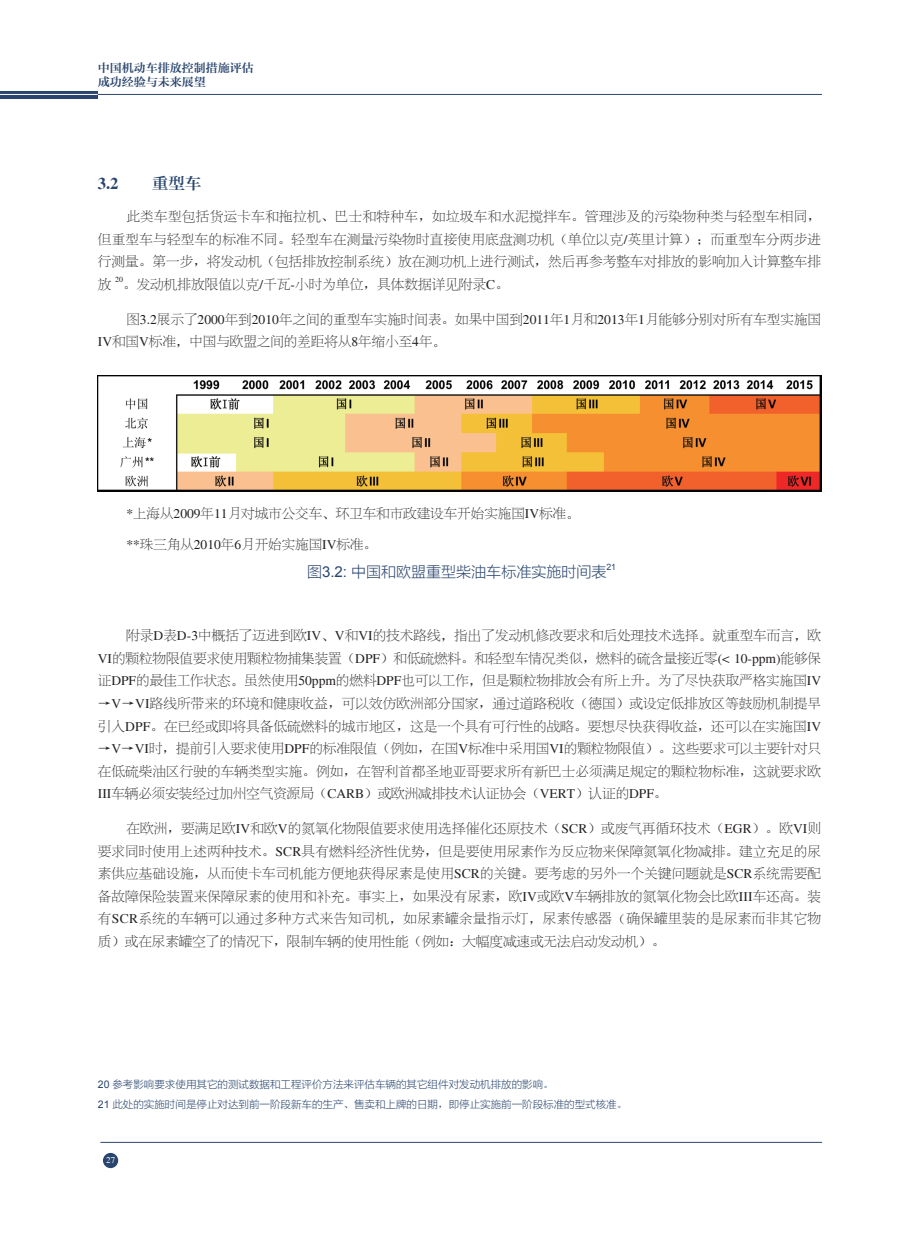
<style>
.page{position:relative;width:919px;height:1238px;background:#fff}
.page>*{position:absolute;margin:0;border:0;box-sizing:border-box;transform-origin:0 0}
.t1{font:700 16.5px "Times";color:#29456e}
.t2{font:16.5px "FZZYSK1 GBK1 0";color:#29456e}
.t3{font:15px "FZLTXHJW GB1 0";color:#29456e}
.t4{font:13.5px/22.5px "FZBSJW GB1 0";letter-spacing:.005em;color:#231f20;text-align:justify}
.t5{font:12px/14.4px "FZZYSK1 GBK1 0";color:#29456e}
.t6{font:10.5px/20.7px "FZLTXHJW GB1 0";color:#29456e}
.t7{font:9px "Times";color:#fff}
.t8{font:8.7px "Arial";color:#29456e}
.t9{font:7.8px "Times";color:#231f20}
.s1{font-family:"Sim Sun"}
.s2{font-family:"Times"}
.s3{font-family:"Arial"}
</style>
<div class="page">
<hr style="left:100px;top:1142px;width:721px;height:1px;background:#29456e">
<div style="left:0;top:91px;width:98px;height:7px;background:#29456e"></div>
<hr style="left:0;top:94px;width:98px;height:1px;background:#fff">
<hr style="left:98px;top:94px;width:723px;height:1px;background:#29456e">
<img style="left:98px;top:375px;width:723px;height:116px">
<div style="left:103px;top:1152px;width:15px;height:16px;background:#29456e;border-radius:50%"></div>
<p class="t5" style="left:98px;top:61px;width:157px">中国机动车排放控制措施评估成功经验与未来展望</p>
<p class="t1" style="left:98px;top:173px;width:22px">/+,</p>
<p class="t2" style="left:152px;top:174px;width:51px">重型车</p>
<p class="t4" style="left:98px;top:206px;width:724px;text-indent:28px">此类车型包括货运卡车和拖拉机<span class="s1">、</span>巴士和特种车<span class="s1">，</span>如垃圾车和水泥搅拌车<span class="s1">。</span>管理涉及的污染物种类与轻型车相同<span class="s1">，</span>但重型车与轻型车的标准不同<span class="s1">。</span>轻型车在测量污染物时直接使用底盘测功机<span class="s1">（</span>单位以克<span class="s2">J</span>英里计算<span class="s1">）；</span>而重型车分两步进行测量<span class="s1">。</span>第一步<span class="s1">，</span>将发动机<span class="s1">（</span>包括排放控制系统<span class="s1">）</span>放在测功机上进行测试<span class="s1">，</span>然后再参考整车对排放的影响加入计算整车排放</p>
<p class="t9" style="left:115px;top:275px;width:9px">!E</p>
<p class="t4" style="left:123px;top:273px;width:387px"><span class="s1">。</span>发动机排放限值以克<span class="s2">J</span>千瓦<span class="s2">B</span>小时为单位<span class="s1">，</span>具体数据详见附录<span class="s2">$</span><span class="s1">。</span></p>
<p class="t4" style="left:98px;top:308px;width:724px;text-indent:28px">图<span class="s2">"?!</span>展示了<span class="s2">!EEE</span>年到<span class="s2">!EDE</span>年之间的重型车实施时间表<span class="s1">。</span>如果中国到<span class="s2">!EDD</span>年<span class="s2">D</span>月和<span class="s2">!ED"</span>年<span class="s2">D</span>月能够分别对所有车型实施国<span class="s2">#O</span>和国<span class="s2">O</span>标准<span class="s1">，</span>中国与欧盟之间的差距将从<span class="s2">B</span>年缩小至<span class="s2">C</span>年<span class="s1">。</span></p>
<p class="t4" style="left:126px;top:503px;width:454px"><span class="s2">R</span>上海从<span class="s2">!EEC</span>年<span class="s2">DD</span>月对城市公交车<span class="s1">、</span>环卫车和市政建设车开始实施国<span class="s2">#O</span>标准<span class="s1">。</span></p>
<p class="t4" style="left:126px;top:533px;width:252px"><span class="s2">RR</span>珠三角从<span class="s2">!EDE</span>年<span class="s2">`</span>月开始实施国<span class="s2">#O</span>标准<span class="s1">。</span></p>
<p class="t3" style="left:307px;top:563px;width:301px">图<span class="s3">3.2:</span> 中国和欧盟重型柴油车标准实施时间表</p>
<p class="t8" style="left:606px;top:562px;width:11px">21</p>
<p class="t4" style="left:98px;top:625px;width:724px;text-indent:28px">附录<span class="s2">X</span>表<span class="s2">XB"</span>中概括了迈进到欧<span class="s2">#O</span><span class="s1">、</span><span class="s2">O</span>和<span class="s2">O#</span>的技术路线<span class="s1">，</span>指出了发动机修改要求和后处理技术选择<span class="s1">。</span>就重型车而言<span class="s1">，</span>欧<span class="s2">O#</span>的颗粒物限值要求使用颗粒物捕集装置<span class="s1">（</span><span class="s2">XSH</span><span class="s1">）</span>和低硫燃料<span class="s1">。</span>和轻型车情况类似<span class="s1">，</span>燃料的硫含量接近零<span class="s2">6S DEB5597</span>能够保证<span class="s2">XSH</span>的最佳工作状态<span class="s1">。</span>虽然使用<span class="s2">DE559</span>的燃料<span class="s2">XSH</span>也可以工作<span class="s1">，</span>但是颗粒物排放会有所上升<span class="s1">。</span>为了尽快获取严格实施国<span class="s2">#O</span></p>
<p class="t4" style="left:98px;top:692px;width:724px"><span class="s1">→</span><span class="s2">O</span><span class="s1">→</span><span class="s2">O#</span>路线所带来的环境和健康收益<span class="s1">，</span>可以效仿欧洲部分国家<span class="s1">，</span>通过道路税收<span class="s1">（</span>德国<span class="s1">）</span>或设定低排放区等鼓励机制提早引入<span class="s2">XSH</span><span class="s1">。</span>在已经或即将具备低硫燃料的城市地区<span class="s1">，</span>这是一个具有可行性的战略<span class="s1">。</span>要想尽快获得收益<span class="s1">，</span>还可以在实施国<span class="s2">#O</span></p>
<p class="t4" style="left:98px;top:737px;width:724px"><span class="s1">→</span><span class="s2">O</span><span class="s1">→</span><span class="s2">O#</span>时<span class="s1">，</span>提前引入要求使用<span class="s2">XSH</span>的标准限值<span class="s1">（</span>例如<span class="s1">，</span>在国<span class="s2">O</span>标准中采用国<span class="s2">O#</span>的颗粒物限值<span class="s1">）。</span>这些要求可以主要针对只在低硫柴油区行驶的车辆类型实施<span class="s1">。</span>例如<span class="s1">，</span>在智利首都圣地亚哥要求所有新巴士必须满足规定的颗粒物标准<span class="s1">，</span>这就要求欧<span class="s2">###</span>车辆必须安装经过加州空气资源局<span class="s1">（</span><span class="s2">$VUE</span><span class="s1">）</span>或欧洲减排技术认证协会<span class="s1">（</span><span class="s2">ORU%</span><span class="s1">）</span>认证的<span class="s2">XSH</span><span class="s1">。</span></p>
<p class="t4" style="left:98px;top:817px;width:724px;text-indent:28px">在欧洲<span class="s1">，</span>要满足欧<span class="s2">#O</span>和欧<span class="s2">O</span>的氮氧化物限值要求使用选择催化还原技术<span class="s1">（</span><span class="s2">G$U</span><span class="s1">）</span>或废气再循环技术<span class="s1">（</span><span class="s2">RYU</span><span class="s1">）。</span>欧<span class="s2">O#</span>则要求同时使用上述两种技术<span class="s1">。</span><span class="s2">G$U</span>具有燃料经济性优势<span class="s1">，</span>但是要使用尿素作为反应物来保障氮氧化物减排<span class="s1">。</span>建立充足的尿素供应基础设施<span class="s1">，</span>从而使卡车司机能方便地获得尿素是使用<span class="s2">G$U</span>的关键<span class="s1">。</span>要考虑的另外一个关键问题就是<span class="s2">G$U</span>系统需要配备故障保险装置来保障尿素的使用和补充<span class="s1">。</span>事实上<span class="s1">，</span>如果没有尿素<span class="s1">，</span>欧<span class="s2">#O</span>或欧<span class="s2">O</span>车辆排放的氮氧化物会比欧<span class="s2">###</span>车还高<span class="s1">。</span>装有<span class="s2">G$U</span>系统的车辆可以通过多种方式来告知司机<span class="s1">，</span>如尿素罐余量指示灯<span class="s1">，</span>尿素传感器<span class="s1">（</span>确保罐里装的是尿素而非其它物质<span class="s1">）</span>或在尿素罐空了的情况下<span class="s1">，</span>限制车辆的使用性能<span class="s1">（</span>例如<span class="s1">：</span>大幅度减速或无法启动发动机<span class="s1">）。</span></p>
<p class="t6" style="left:98px;top:1073px;width:531px"><span class="s3">20</span> 参考影响要求使用其它的测试数据和工程评价方法来评估车辆的其它组件对发动机排放的影响<span class="s1">。<br></span><span class="s3">21</span> 此处的实施时间是停止对达到前一阶段新车的生产<span class="s1">、</span>售卖和上牌的日期<span class="s1">，</span>即停止实施前一阶段标准的型式核准<span class="s1">。</span></p>
<p class="t7" style="left:106px;top:1154px;width:10px">``</p>
<p class="t7" style="left:106px;top:1154px;width:10px">!A</p>
</div>
